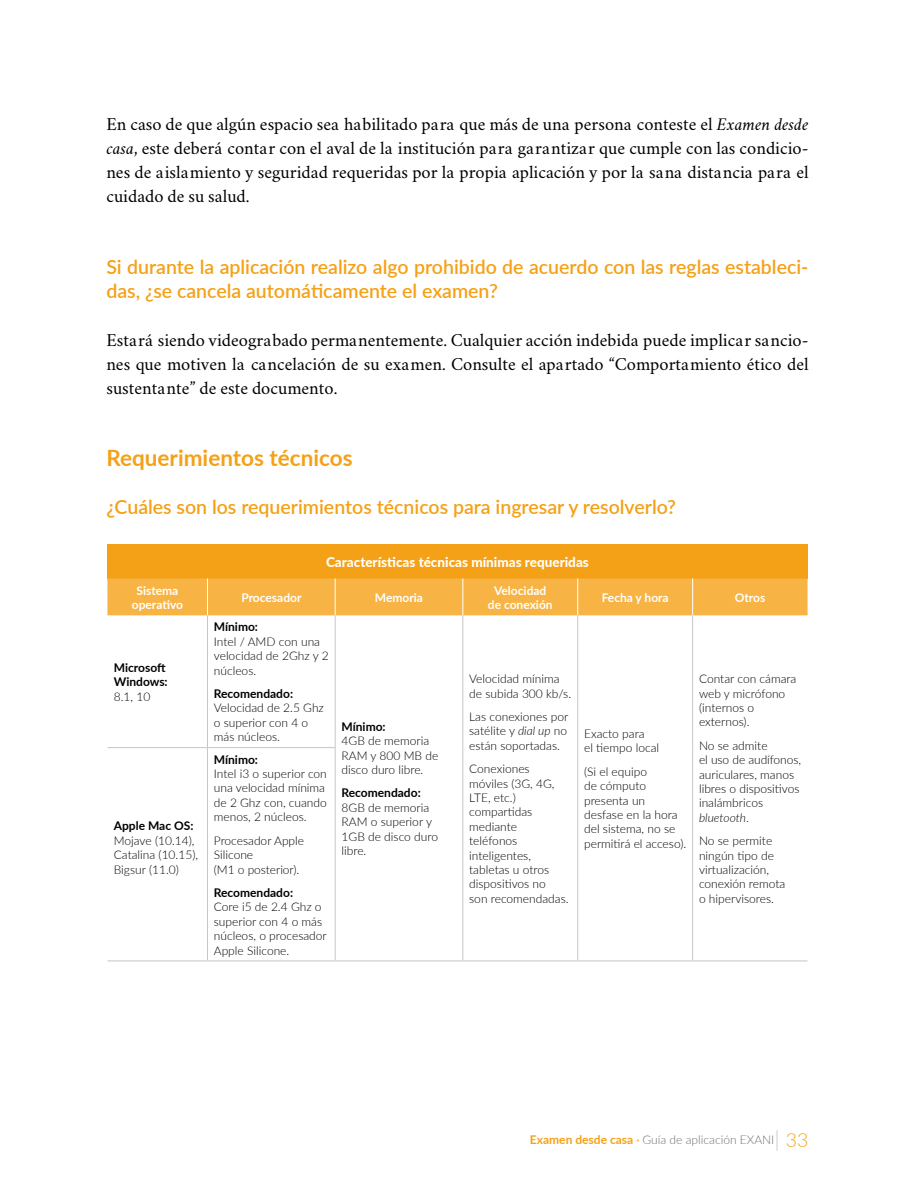
<style>
.page{position:relative;width:915px;height:1191px;background:#fff}
.page>*{position:absolute;margin:0;border:0;box-sizing:border-box;transform-origin:0 0}
.t1{font:700 22.5px "Lato";color:#f5a117}
.t2{font:600 19.5px/24px "Lato";color:#f5a117}
.t3{font:18px/24px "Crimson";color:#000;text-align:justify}
.t4{font:800 13.5px "Lato";color:#fff}
.t5{font:300 12px/14.4px "Lato";color:#000}
.t6{font:700 12px/14.4px "Lato";color:#000}
.t7{font:700 12px/14.4px "Lato";color:#fff;text-align:center}
.t8{font:300 12px "Lato";color:#706f6f}
.s1{font-style:italic}
.s2{font-weight:700;color:#f5a117}
.s3{font-weight:400;color:#f5a117}
.s4{font-size:22.5px;color:#c6c6c6}
.s5{font-size:19.5px;color:#f5a117}
</style>
<div class="page">
<div style="left:107px;top:544px;width:700px;height:34px;background:#f5a117"></div>
<div style="left:107px;top:578px;width:700px;height:37px;background:#f7b445"></div>
<hr style="left:462px;top:578px;width:1px;height:37px;background:#fff">
<hr style="left:577px;top:578px;width:1px;height:37px;background:#fff">
<hr style="left:692px;top:578px;width:1px;height:37px;background:#fff">
<hr style="left:207px;top:578px;width:1px;height:37px;background:#fff">
<hr style="left:335px;top:578px;width:1px;height:37px;background:#fff">
<hr style="left:334px;top:615px;width:1px;height:132px;background:#c6c6c6">
<hr style="left:462px;top:615px;width:1px;height:132px;background:#c6c6c6">
<hr style="left:577px;top:615px;width:1px;height:132px;background:#c6c6c6">
<hr style="left:692px;top:615px;width:1px;height:132px;background:#c6c6c6">
<hr style="left:462px;top:747px;width:1px;height:213px;background:#c6c6c6">
<hr style="left:577px;top:747px;width:1px;height:213px;background:#c6c6c6">
<hr style="left:692px;top:747px;width:1px;height:213px;background:#c6c6c6">
<hr style="left:335px;top:960px;width:127px;height:1px;background:#c6c6c6">
<hr style="left:462px;top:960px;width:115px;height:1px;background:#c6c6c6">
<hr style="left:577px;top:960px;width:115px;height:1px;background:#c6c6c6">
<hr style="left:692px;top:960px;width:115px;height:1px;background:#c6c6c6">
<hr style="left:107px;top:747px;width:100px;height:1px;background:#c6c6c6">
<hr style="left:207px;top:747px;width:128px;height:1px;background:#c6c6c6">
<hr style="left:334px;top:748px;width:1px;height:212px;background:#c6c6c6">
<hr style="left:107px;top:960px;width:100px;height:1px;background:#c6c6c6">
<hr style="left:207px;top:960px;width:128px;height:1px;background:#c6c6c6">
<hr style="left:207px;top:615px;width:1px;height:132px;background:#c6c6c6">
<hr style="left:207px;top:748px;width:1px;height:212px;background:#c6c6c6">
<p class="t3" style="left:106px;top:111px;width:703px">En caso de que algún espacio sea habilitado para que más de una persona conteste el <span class="s1">Examen desde casa</span>, este deberá contar con el aval de la institución para garantizar que cumple con las condicio&shy;nes de aislamiento y seguridad requeridas por la propia aplicación y por la sana distancia para el cuidado de su salud.</p>
<h2 class="t2" style="left:106px;top:254px;width:703px">Si durante la aplicación realizo algo prohibido de acuerdo con las reglas estableci&shy;das, ¿se cancela automáticamente el examen?</h2>
<h3 class="t3" style="left:106px;top:327px;width:703px">Estará siendo videograbado permanentemente. Cualquier acción indebida puede implicar sancio&shy;nes que motiven la cancelación de su examen. Consulte el apartado “Comportamiento ético del sustentante” de este documento.</h3>
<h1 class="t1" style="left:106px;top:442px;width:247px">Requerimientos técnicos</h1>
<h2 class="t2" style="left:106px;top:494px;width:571px">¿Cuáles son los requerimientos técnicos para ingresar y resolverlo?</h2>
<p class="t4" style="left:326px;top:552px;width:264px">Características técnicas mínimas requeridas</p>
<p class="t7" style="left:132px;top:582px;width:53px">Sistema operativo</p>
<p class="t7" style="left:241px;top:589px;width:62px">Procesador</p>
<p class="t7" style="left:375px;top:589px;width:50px">Memoria</p>
<p class="t7" style="left:487px;top:582px;width:66px">Velocidad de conexión</p>
<p class="t7" style="left:601px;top:589px;width:69px">Fecha y hora</p>
<p class="t7" style="left:734px;top:589px;width:32px">Otros</p>
<p class="t6" style="left:114px;top:660px;width:55px">Microsoft<br>Windows:</p>
<p class="t5" style="left:114px;top:689px;width:38px">8.1, 10</p>
<p class="t6" style="left:114px;top:818px;width:81px">Apple Mac OS:</p>
<p class="t5" style="left:114px;top:832px;width:86px">Mojave (10.14),<br>Catalina (10.15),<br>Bigsur (11.0)</p>
<p class="t6" style="left:214px;top:619px;width:46px">Mínimo:</p>
<p class="t5" style="left:214px;top:634px;width:116px">Intel / AMD con una velocidad de 2Ghz y 2 núcleos.</p>
<p class="t6" style="left:214px;top:686px;width:81px">Recomendado:</p>
<p class="t5" style="left:214px;top:700px;width:112px">Velocidad de 2.5 Ghz o superior con 4 o más núcleos.</p>
<p class="t6" style="left:214px;top:751px;width:46px">Mínimo:</p>
<p class="t5" style="left:214px;top:766px;width:114px">Intel i3 o superior con una velocidad mínima de 2 Ghz con, cuando menos, 2 núcleos.</p>
<p class="t5" style="left:214px;top:832px;width:92px">Procesador Apple<br>Silicone<br>(M1 o posterior).</p>
<p class="t6" style="left:214px;top:884px;width:81px">Recomendado:</p>
<p class="t5" style="left:214px;top:899px;width:114px">Core i5 de 2.4 Ghz o superior con 4 o más núcleos, o procesador<br>Apple Silicone.</p>
<p class="t6" style="left:341px;top:718px;width:46px">Mínimo:</p>
<p class="t5" style="left:341px;top:733px;width:98px">4GB de memoria<br>RAM y 800 MB de disco duro libre.</p>
<p class="t6" style="left:341px;top:785px;width:81px">Recomendado:</p>
<p class="t5" style="left:341px;top:800px;width:98px">8GB de memoria<br>RAM o superior y<br>1GB de disco duro libre.</p>
<p class="t5" style="left:469px;top:671px;width:103px">Velocidad mínima de subida 300 kb/s.</p>
<p class="t5" style="left:469px;top:709px;width:101px;text-align:justify">Las conexiones por satélite y <span class="s1">dial up</span> no están soportadas.</p>
<p class="t5" style="left:469px;top:761px;width:101px">Conexiones móviles (3G, 4G,<br>LTE, etc.) compartidas mediante<br>teléfonos inteligentes, tabletas u otros dispositivos no<br>son recomendadas.</p>
<p class="t5" style="left:584px;top:726px;width:77px">Exacto para<br>el tiempo local</p>
<p class="t5" style="left:584px;top:764px;width:104px">(Si el equipo<br>de cómputo presenta un desfase en la hora del sistema, no se permitirá el acceso).</p>
<p class="t5" style="left:698px;top:671px;width:99px">Contar con cámara web y micrófono (internos o externos).</p>
<p class="t5" style="left:698px;top:738px;width:104px">No se admite<br>el uso de audífonos, auriculares, manos libres o dispositivos inalámbricos <span class="s1">bluetooth</span>.</p>
<p class="t5" style="left:698px;top:833px;width:88px">No se permite ningún tipo de virtualización, conexión remota o hipervisores.</p>
<p class="t8" style="left:530px;top:1131px;width:280px"><span class="s2">Examen desde casa</span> <span class="s3">·</span> Guía de aplicación EXANI<span class="s4">|</span> <span class="s5">33</span></p>
</div>
